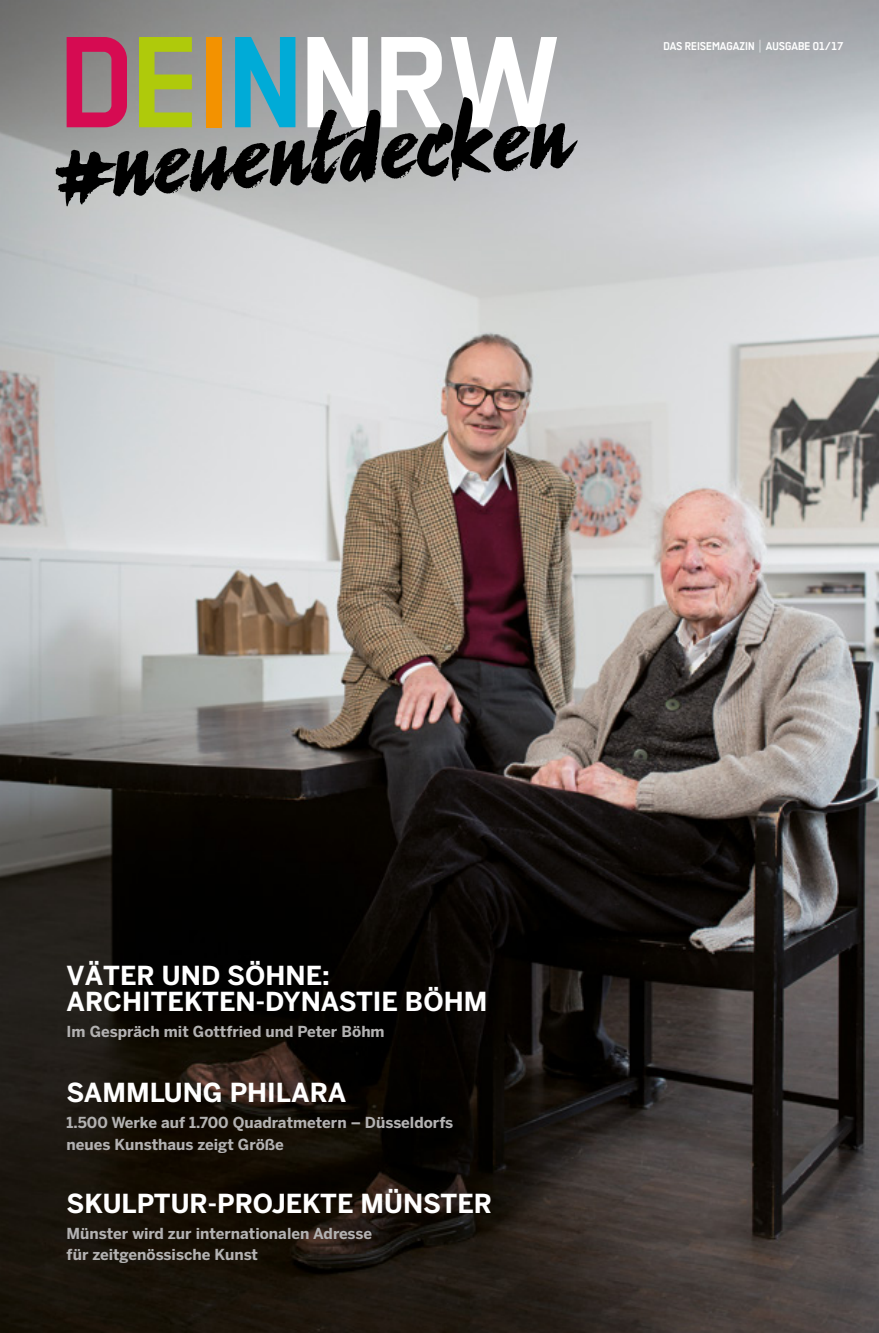
<style>
.page{position:relative;width:879px;height:1333px;background:#fff}
.page>*{position:absolute;margin:0;border:0;box-sizing:border-box;transform-origin:0 0}
.t1{font:700 26px/26px "Benton Sans";color:#fff}
.t2{font:700 15px/21.2px "Benton Sans";color:#b3b2b2}
.t3{font:700 12.8px "Regular";letter-spacing:-.04em;color:#fff}
</style>
<div class="page">
<img style="left:0;top:0;width:879px;height:1332px">
<svg style="left:307px;top:37px;width:250px;height:60px"></svg>
<svg style="left:235px;top:37px;width:60px;height:60px;background:#2da6c5"></svg>
<div style="left:206px;top:37px;width:15px;height:90px;background:#f39200"></div>
<svg style="left:139px;top:37px;width:53px;height:60px;background:#a5b63c"></svg>
<svg style="left:67px;top:37px;width:60px;height:60px;background:#b83d67"></svg>
<svg style="left:56px;top:97px;width:522px;height:109px;background:#858583"></svg>
<p class="t3" style="left:663px;top:40px;width:182px">DAS REISEMAGAZIN | AUSGABE 01/17</p>
<h1 class="t1" style="left:67px;top:962px;width:422px">VÄTER UND SÖHNE:<br>ARCHITEKTEN-DYNASTIE BÖHM</h1>
<p class="t2" style="left:67px;top:1020px;width:319px">Im Gespräch mit Gottfried und Peter Böhm</p>
<h1 class="t1" style="left:67px;top:1079px;width:281px">SAMMLUNG PHILARA</h1>
<p class="t2" style="left:67px;top:1112px;width:388px">1.500 Werke auf 1.700 Quadratmetern – Düsseldorfs neues Kunsthaus zeigt Größe</p>
<h1 class="t1" style="left:67px;top:1189px;width:427px">SKULPTUR-PROJEKTE MÜNSTER</h1>
<p class="t2" style="left:67px;top:1222px;width:307px">Münster wird zur internationalen Adresse für zeitgenössische Kunst</p>
</div>
